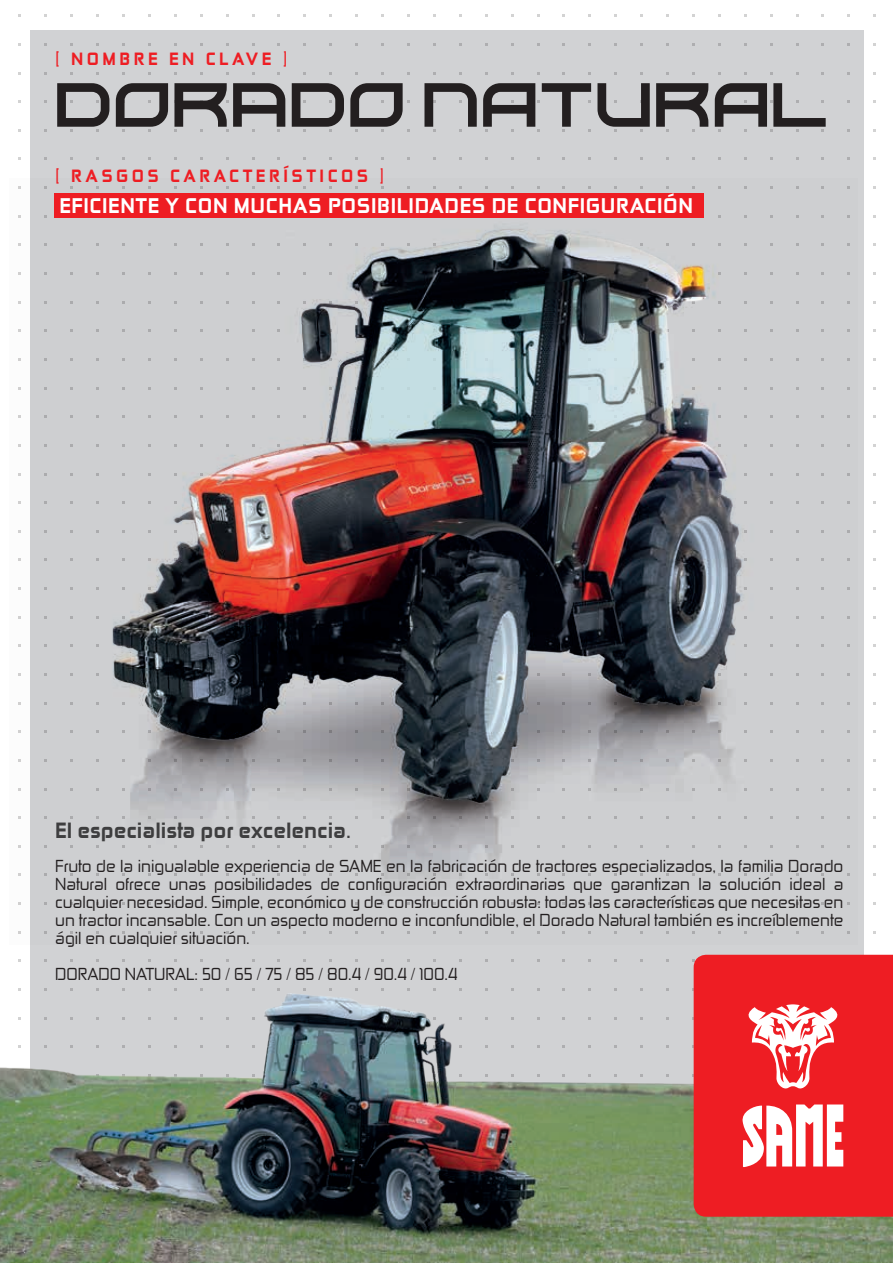
<style>
.page{position:relative;width:893px;height:1263px;background:#fff}
.page>*{position:absolute;margin:0;border:0;box-sizing:border-box;transform-origin:0 0}
.t1{font:62.4px "Kusanagi";color:#231f20}
.t2{font:21px "Zekton Hv";color:#3e3e3f}
.t3{font:20.25px "Zekton Hv";letter-spacing:.03em;color:#fff}
.t4{font:16.95px "Zekton Hv";letter-spacing:.2em;color:#ee1d23}
.t5{font:16.5px/18px "Zekton Rg Regular 3";color:#231f20;text-align:justify}
</style>
<div class="page">
<div style="left:30px;top:30px;width:833px;height:1203px;background:#d1d2d4"></div>
<img style="left:0;top:969px;width:893px;height:294px">
<img style="left:18px;top:186px;width:832px;height:748px">
<div style="left:694px;top:955px;width:199px;height:262px;background:#ee1d23"></div>
<svg style="left:741px;top:1004px;width:104px;height:85px"></svg>
<svg style="left:796px;top:1103px;width:47px;height:63px"></svg>
<svg style="left:741px;top:1103px;width:51px;height:64px"></svg>
<img style="left:18px;top:186px;width:766px;height:652px">
<p class="t4" style="left:55px;top:48px;width:233px">[ NOMBRE EN CLAVE ]</p>
<h1 class="t1" style="left:54px;top:59px;width:776px">DORADO NATURAL</h1>
<p class="t4" style="left:55px;top:165px;width:330px">[ RASGOS CARACTERÍSTICOS ]</p>
<p class="t3" style="left:59px;top:193px;width:635px">EFICIENTE Y CON MUCHAS POSIBILIDADES DE CONFIGURACIÓN</p>
<p class="t2" style="left:55px;top:817px;width:297px">El especialista por excelencia.</p>
<p class="t5" style="left:55px;top:857px;width:790px">Fruto de la inigualable experiencia de SAME en la fabricación de tractores especializados, la familia Dorado Natural ofrece unas posibilidades de configuración extraordinarias que garantizan la solución ideal a cualquier necesidad. Simple, económico y de construcción robusta: todas las características que necesitas en un tractor incansable. Con un aspecto moderno e inconfundible, el Dorado Natural también es increíblemente ágil en cualquier situación.</p>
<p class="t5" style="left:55px;top:965px;width:404px">DORADO NATURAL: 50 / 65 / 75 / 85 / 80.4 / 90.4 / 100.4</p>
</div>
